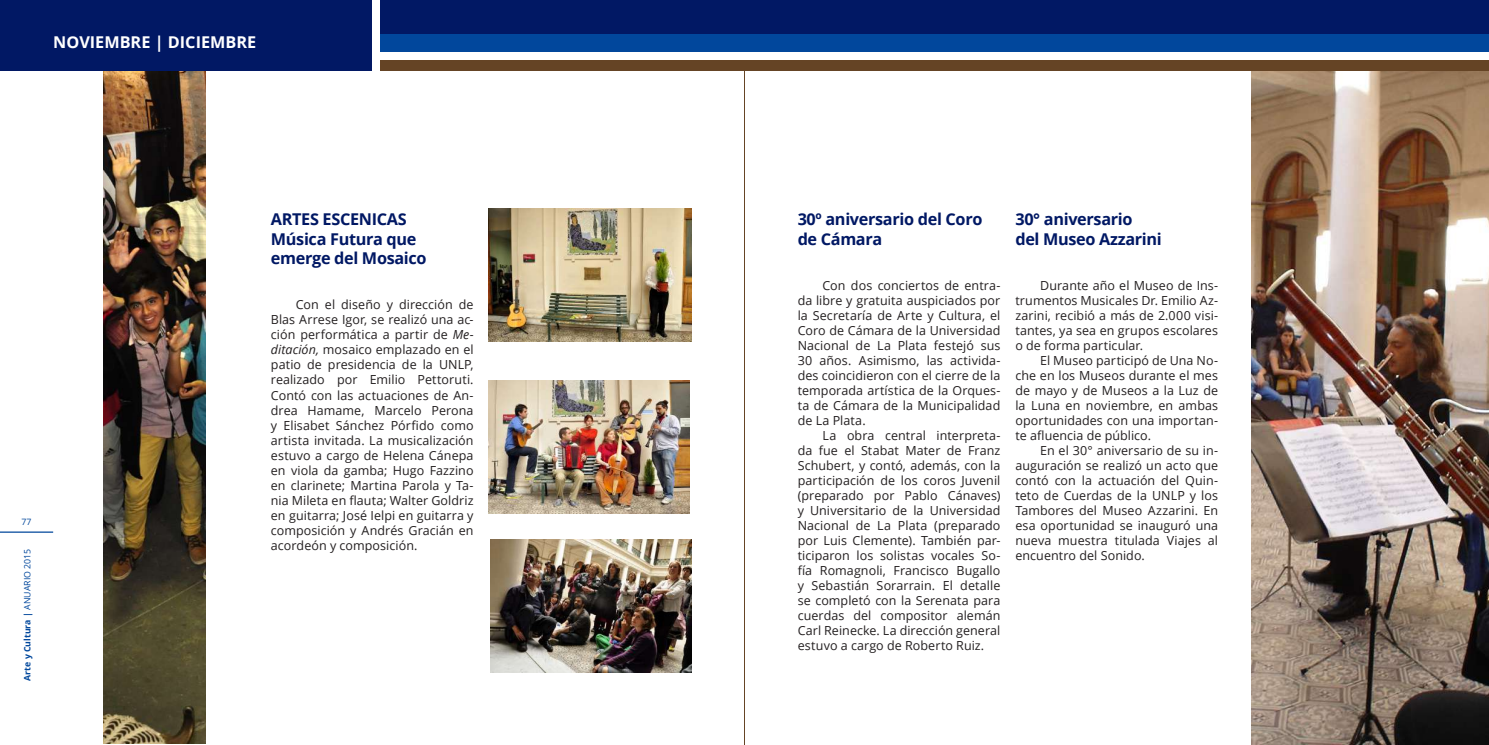
<style>
.page{position:relative;width:1489px;height:745px;background:#fff}
.page>*{position:absolute;margin:0;border:0;box-sizing:border-box;transform-origin:0 0}
.t1{font:700 16.25px/19.5px "Open Sans";letter-spacing:-.02em;color:#011864}
.t2{font:700 16.25px "Open Sans";color:#fff}
.t3{font:12.5px/15px "Open Sans";letter-spacing:.005em;color:#231f20;text-align:justify}
.t4{font:700 8.75px "Open Sans";color:#01479c}
.t5{font:8.75px "Open Sans";color:#01479c}
.s1{font-weight:400}
.s2{font-style:italic}
</style>
<div class="page">
<img style="left:1251px;top:71px;width:237px;height:673px">
<img style="left:104px;top:71px;width:101px;height:672px">
<img style="left:488px;top:208px;width:203px;height:133px">
<img style="left:488px;top:380px;width:201px;height:133px">
<img style="left:490px;top:539px;width:201px;height:132px">
<hr style="left:744px;top:62px;width:1px;height:682px;background:#654425">
<div style="left:0;top:0;width:1488px;height:35px;background:#011864"></div>
<div style="left:0;top:35px;width:1488px;height:17px;background:#01479c"></div>
<div style="left:0;top:60px;width:1488px;height:11px;background:#654425"></div>
<hr style="left:0;top:531px;width:53px;height:1px;background:#01479c">
<div style="left:0;top:0;width:372px;height:71px;background:#011864"></div>
<div style="left:372px;top:0;width:7px;height:71px;background:#fff"></div>
<h1 class="t2" style="left:53px;top:30px;width:204px">NOVIEMBRE | DICIEMBRE</h1>
<p class="t5" style="left:22px;top:516px;width:12px">77</p>
<p class="t4" style="left:21px;top:680px;width:133px;rotate:-90deg">Arte y Cultura | <span class="s1">ANUARIO 2015</span></p>
<h1 class="t1" style="left:271px;top:209px;width:157px">ARTES ESCENICAS<br>Música Futura que emerge del Mosaico</h1>
<p class="t3" style="left:271px;top:297px;width:204px;text-indent:25px">Con el diseño y dirección de Blas Arrese Igor, se realizó una ac&shy;ción performática a partir de <span class="s2">Me&shy;ditación,</span> mosaico emplazado en el patio de presidencia de la UNLP, realizado por Emilio Pettoruti.<br>Contó con las actuaciones de An&shy;drea Hamame, Marcelo Perona y Elisabet Sánchez Pórfido como artista invitada. La musicalización estuvo a cargo de Helena Cánepa en viola da gamba; Hugo Fazzino en clarinete; Martina Parola y Ta&shy;nia Mileta en flauta; Walter Goldriz en guitarra; José Ielpi en guitarra y composición y Andrés Gracián en acordeón y composición.</p>
<h1 class="t1" style="left:797px;top:209px;width:186px">30º aniversario del Coro de Cámara</h1>
<p class="t3" style="left:797px;top:277px;width:204px;text-indent:25px">Con dos conciertos de entra&shy;da libre y gratuita auspiciados por la Secretaría de Arte y Cultura, el Coro de Cámara de la Universidad Nacional de La Plata festejó sus 30 años. Asimismo, las activida&shy;des coincidieron con el cierre de la temporada artística de la Orques&shy;ta de Cámara de la Municipalidad de La Plata.</p>
<p class="t3" style="left:797px;top:427px;width:204px;text-indent:25px">La obra central interpreta&shy;da fue el Stabat Mater de Franz Schubert, y contó, además, con la participación de los coros Juvenil (preparado por Pablo Cánaves) y Universitario de la Universidad Nacional de La Plata (preparado por Luis Clemente). También par&shy;ticiparon los solistas vocales So&shy;fía Romagnoli, Francisco Bugallo y Sebastián Sorarrain. El detalle se completó con la Serenata para cuerdas del compositor alemán Carl Reinecke. La dirección general estuvo a cargo de Roberto Ruiz.</p>
<h1 class="t1" style="left:1015px;top:209px;width:148px">30° aniversario<br>del Museo Azzarini</h1>
<p class="t3" style="left:1015px;top:277px;width:204px;text-indent:25px">Durante año el Museo de Ins&shy;trumentos Musicales Dr. Emilio Az&shy;zarini, recibió a más de 2.000 visi&shy;tantes, ya sea en grupos escolares o de forma particular.</p>
<p class="t3" style="left:1015px;top:352px;width:204px;text-indent:25px">El Museo participó de Una No&shy;che en los Museos durante el mes de mayo y de Museos a la Luz de la Luna en noviembre, en ambas oportunidades con una importan&shy;te afluencia de público.</p>
<p class="t3" style="left:1015px;top:442px;width:204px;text-indent:25px">En el 30° aniversario de su in&shy;auguración se realizó un acto que contó con la actuación del Quin&shy;teto de Cuerdas de la UNLP y los Tambores del Museo Azzarini. En esa oportunidad se inauguró una nueva muestra titulada Viajes al encuentro del Sonido.</p>
</div>
